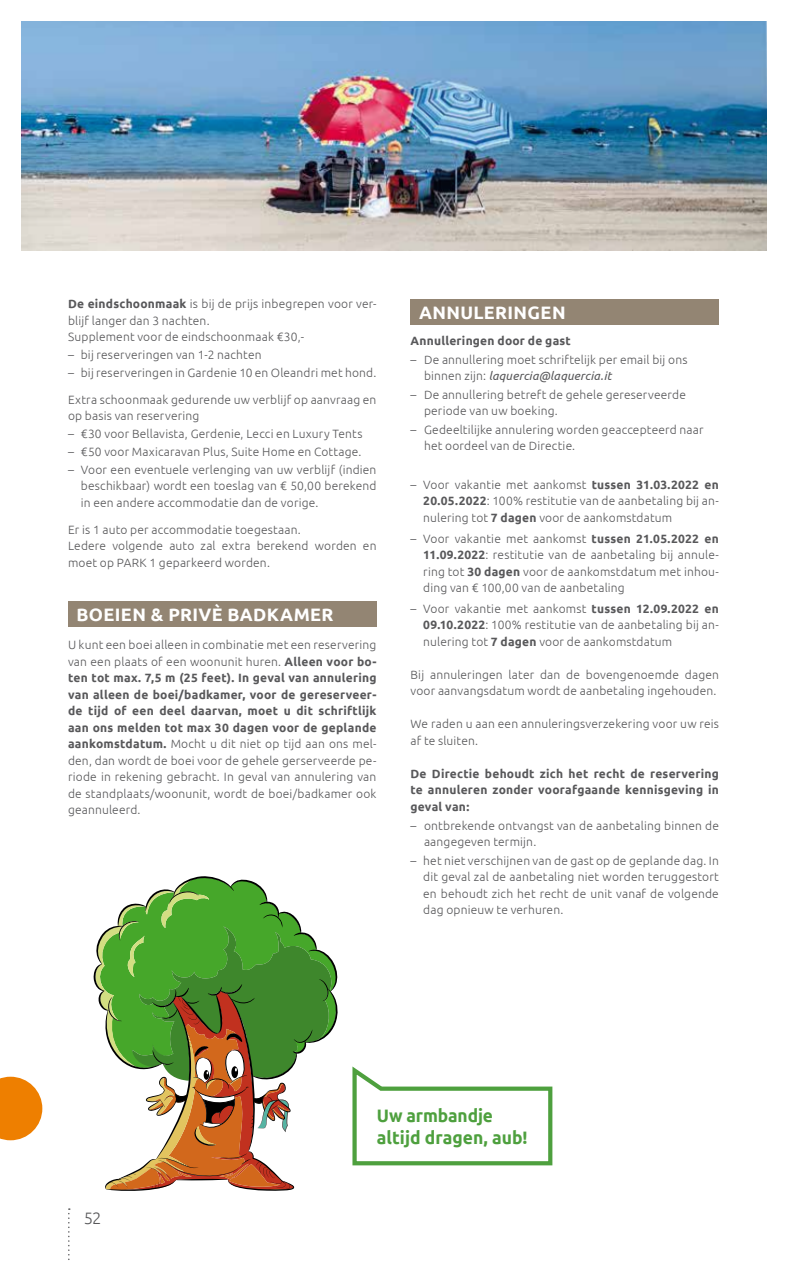
<style>
.page{position:relative;width:787px;height:1263px;background:#fff}
.page>*{position:absolute;margin:0;border:0;box-sizing:border-box;transform-origin:0 0}
.t1{font:700 18px "Ubuntu";letter-spacing:.02em;color:#fff}
.t2{font:700 18px/21.6px "Ubuntu";color:#4ea03e;scale:.96 1}
.t3{font:300 16.5px "Ubuntu";color:#58585a}
.t4{font:300 12px/16.5px "Ubuntu";letter-spacing:.015em;color:#58585a}
.t5{font:700 12px/16.5px "Ubuntu";letter-spacing:.02em;color:#58585a;text-align:justify}
.s1{font-weight:700}
.s2{font-weight:400;font-style:italic}
</style>
<div class="page">
<svg style="left:68px;top:1208px;width:2px;height:52px"></svg>
<svg style="left:93px;top:876px;width:245px;height:315px"></svg>
<img style="left:21px;top:21px;width:745px;height:229px">
<div style="left:68px;top:601px;width:308px;height:25px;background:#938573"></div>
<div style="left:410px;top:299px;width:309px;height:25px;background:#938573"></div>
<svg style="left:352px;top:1066px;width:201px;height:100px"></svg>
<svg style="left:0;top:1077px;width:42px;height:63px;background:#f09227"></svg>
<p class="t4" style="left:68px;top:295px;width:310px"><span class="s1">De eindschoonmaak</span> is bij de prijs inbegrepen voor ver&shy;blijf langer dan 3 nachten.<br>Supplement voor de eindschoonmaak €30,-</p>
<p class="t4" style="left:68px;top:346px;width:195px">– bij reserveringen van 1-2 nachten</p>
<p class="t4" style="left:68px;top:364px;width:310px">– bij reserveringen in Gardenie 10 en Oleandri met hond.</p>
<p class="t4" style="left:68px;top:391px;width:310px">Extra schoonmaak gedurende uw verblijf op aanvraag en op basis van reservering</p>
<p class="t4" style="left:68px;top:425px;width:296px">– €30 voor Bellavista, Gerdenie, Lecci en Luxury Tents</p>
<p class="t4" style="left:68px;top:443px;width:295px">– €50 voor Maxicaravan Plus, Suite Home en Cottage.</p>
<p class="t4" style="left:81px;top:461px;width:297px;text-align:justify;text-indent:-13px">– Voor een eventuele verlenging van uw verblijf (indien beschikbaar) wordt een toeslag van € 50,00 berekend in een andere accommodatie dan de vorige.</p>
<p class="t4" style="left:68px;top:521px;width:310px">Er is 1 auto per accommodatie toegestaan.<br>Ledere volgende auto zal extra berekend worden en moet op PARK 1 geparkeerd worden.</p>
<h1 class="t1" style="left:77px;top:603px;width:258px">BOEIEN &amp; PRIVÈ BADKAMER</h1>
<p class="t4" style="left:68px;top:636px;width:310px;text-align:justify">U kunt een boei alleen in combinatie met een reservering van een plaats of een woonunit huren. <span class="s1">Alleen voor bo&shy;ten tot max. 7,5 m (25 feet). In geval van annulering van alleen de boei/badkamer, voor de gereserveer&shy;de tijd of een deel daarvan, moet u dit schriftlijk aan ons melden tot max 30 dagen voor de geplande aankomstdatum.</span> Mocht u dit niet op tijd aan ons mel&shy;den, dan wordt de boei voor de gehele gerserveerde pe&shy;riode in rekening gebracht. In geval van annulering van de standplaats/woonunit, wordt de boei/badkamer ook geannuleerd.</p>
<h1 class="t1" style="left:419px;top:301px;width:148px">ANNULERINGEN</h1>
<p class="t5" style="left:410px;top:332px;width:162px">Annulleringen door de gast</p>
<p class="t4" style="left:424px;top:351px;width:265px;text-indent:-14px">– De annullering moet schriftelijk per email bij ons binnen zijn: <span class="s2">laquercia@laquercia.it</span></p>
<p class="t4" style="left:424px;top:386px;width:263px;text-indent:-14px">– De annullering betreft de gehele gereserveerde periode van uw boeking.</p>
<p class="t4" style="left:424px;top:421px;width:281px;text-indent:-14px">– Gedeeltilijke annulering worden geaccepteerd naar het oordeel van de Directie.</p>
<p class="t4" style="left:423px;top:476px;width:297px;text-align:justify;text-indent:-13px">– Voor vakantie met aankomst <span class="s1">tussen 31.03.2022 en 20.05.2022</span>: 100% restitutie van de aanbetaling bij an&shy;nulering tot <span class="s1">7 dagen</span> voor de aankomstdatum</p>
<p class="t4" style="left:423px;top:530px;width:297px;text-align:justify;text-indent:-13px">– Voor vakantie met aankomst <span class="s1">tussen 21.05.2022 en 11.09.2022</span>: restitutie van de aanbetaling bij annule&shy;ring tot <span class="s1">30 dagen</span> voor de aankomstdatum met inhou&shy;ding van € 100,00 van de aanbetaling</p>
<p class="t4" style="left:423px;top:600px;width:297px;text-align:justify;text-indent:-13px">– Voor vakantie met aankomst <span class="s1">tussen 12.09.2022 en 09.10.2022</span>: 100% restitutie van de aanbetaling bij an&shy;nulering tot <span class="s1">7 dagen</span> voor de aankomstdatum</p>
<p class="t4" style="left:410px;top:666px;width:310px">Bij annuleringen later dan de bovengenoemde dagen voor aanvangsdatum wordt de aanbetaling ingehouden.</p>
<p class="t4" style="left:410px;top:716px;width:310px">We raden u aan een annuleringsverzekering voor uw reis af te sluiten.</p>
<p class="t5" style="left:410px;top:765px;width:310px">De Directie behoudt zich het recht de reservering te annuleren zonder voorafgaande kennisgeving in geval van:</p>
<p class="t4" style="left:424px;top:817px;width:296px;text-indent:-14px">– ontbrekende ontvangst van de aanbetaling binnen de aangegeven termijn.</p>
<p class="t4" style="left:423px;top:852px;width:297px;text-align:justify;text-indent:-13px">– het niet verschijnen van de gast op de geplande dag. In dit geval zal de aanbetaling niet worden teruggestort en behoudt zich het recht de unit vanaf de volgende dag opnieuw te verhuren.</p>
<h2 class="t3" style="left:84px;top:1208px;width:19px">52</h2>
<h1 class="t2" style="left:377px;top:1105px;width:158px">Uw armbandje altijd dragen, aub!</h1>
</div>
